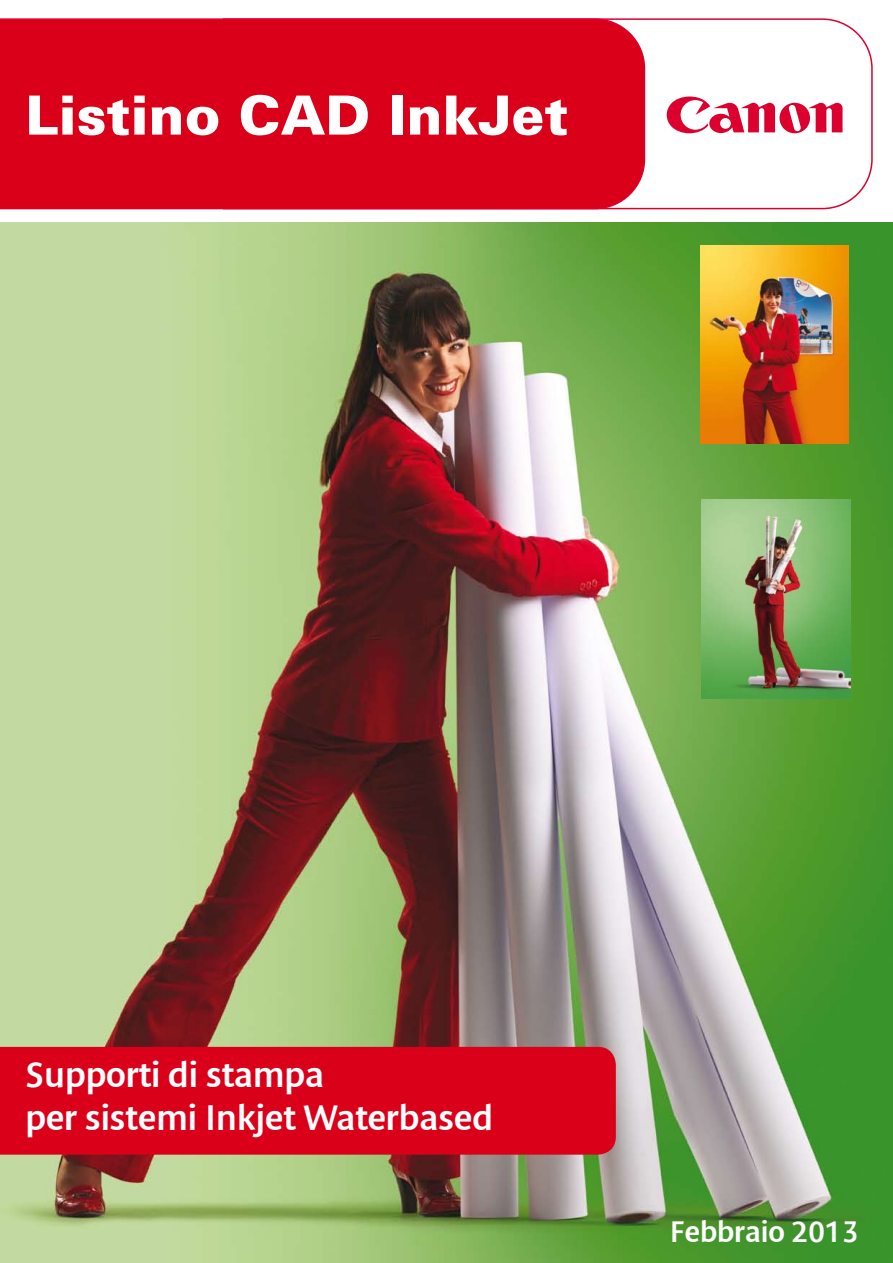
<style>
.page{position:relative;width:893px;height:1263px;background:#fff}
.page>*{position:absolute;margin:0;border:0;box-sizing:border-box;transform-origin:0 0}
.t1{font:900 54px "Univers 75";color:#fff}
.t2{font:36px/43.2px "Denda New";color:#fff}
.t3{font:30px "Denda New";color:#fff}
</style>
<div class="page">
<svg style="left:646px;top:18px;width:227px;height:192px"></svg>
<img style="left:0;top:223px;width:893px;height:1040px">
<img style="left:702px;top:500px;width:149px;height:198px">
<img style="left:700px;top:246px;width:149px;height:198px">
<div style="left:0;top:1047px;width:616px;height:108px;background:#da001a"></div>
<div style="left:0;top:18px;width:646px;height:192px;background:#da001a"></div>
<div style="left:650px;top:80px;width:210px;height:70px;background:#fff"></div>
<svg style="left:667px;top:97px;width:175px;height:36px"></svg>
<p class="t1" style="left:26px;top:82px;width:544px">Listino CAD InkJet</p>
<p class="t2" style="left:26px;top:1053px;width:469px">Supporti di stampa<br>per sistemi Inkjet Waterbased</p>
<p class="t3" style="left:670px;top:1216px;width:190px">Febbraio 2013</p>
</div>
